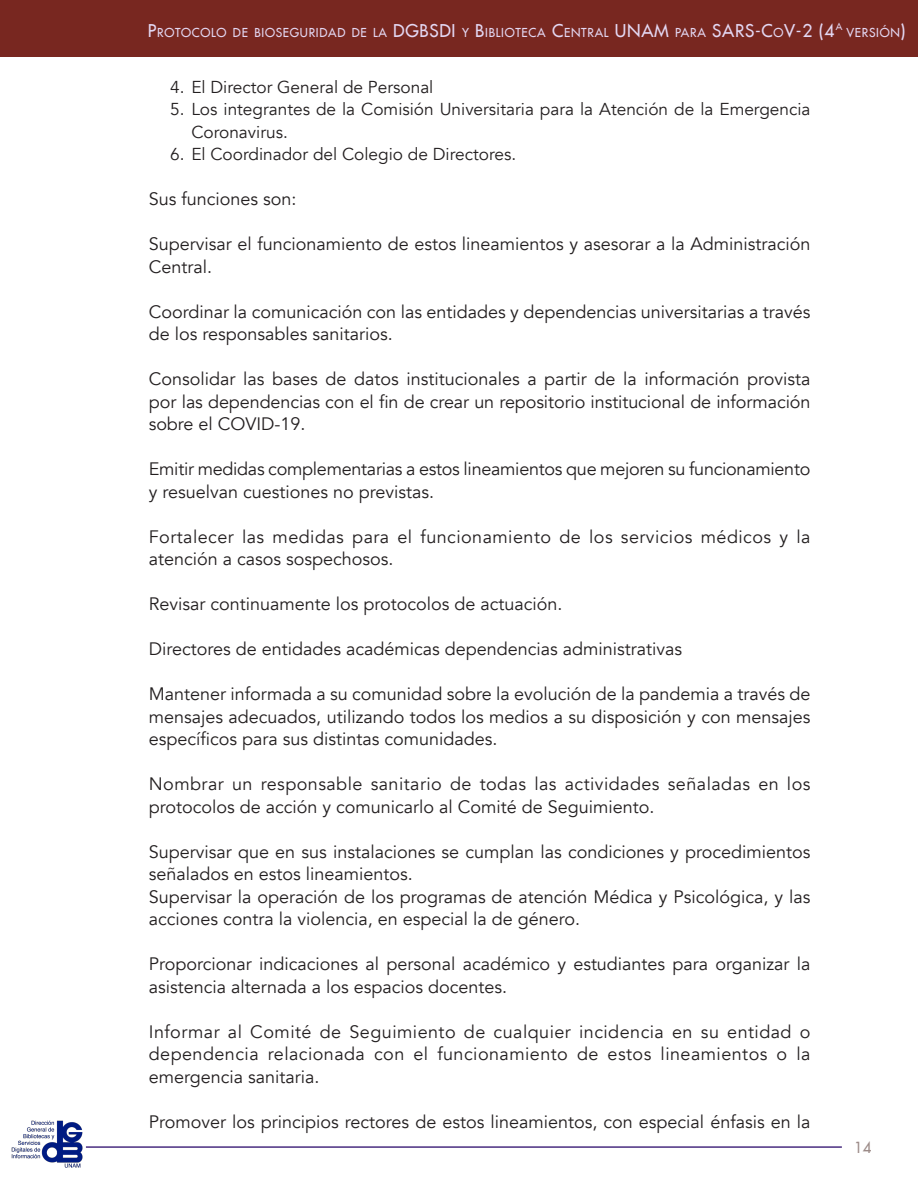
<style>
.page{position:relative;width:918px;height:1188px;background:#fff}
.page>*{position:absolute;margin:0;border:0;box-sizing:border-box;transform-origin:0 0}
.Cuerpo_de_texto{font:18px/22.5px "Avenir";color:#231f20}
.Cuerpo_de_texto-2{font:18px/22.5px "Avenir";letter-spacing:.025em;color:#231f20}
.t1{font:17.25px/22.5px "Avenir";color:#231f20}
.t2{font:17.25px "Futura LT";color:#e3d7f2}
.t3{font:15px "Futura LT";color:#9c8b88}
.t4{font:12.15px "Futura LT";letter-spacing:.055em;color:#e3d7f2}
.t5{font:9.45px "Futura LT";color:#e3d7f2}
.s1{font-size:17.25px}
.s2{font-size:12.15px}
</style>
<div class="page">
<hr style="left:86px;top:1146px;width:756px;height:2px;background:#492d80">
<img style="left:11px;top:1120px;width:72px;height:48px">
<div style="left:0;top:0;width:918px;height:56px;background:#782720"></div>
<p class="t5" style="left:836px;top:21px;width:8px">A</p>
<p class="t4" style="left:148px;top:25px;width:257px"><span class="s1">P</span>ROTOCOLO DE BIOSEGURIDAD DE LA <span class="s1">DGBSDI</span></p>
<p class="t4" style="left:462px;top:25px;width:167px">Y <span class="s1">B</span>IBLIOTECA <span class="s1">C</span>ENTRAL <span class="s1">UNA</span></p>
<p class="t2" style="left:654px;top:20px;width:70px">M <span class="s2">PARA</span> SARS</p>
<p class="t2" style="left:755px;top:20px;width:152px">-C<span class="s2">O</span>V-2 (4 <span class="s2">VERSIÓN</span>)</p>
<p class="t1" style="left:170px;top:76px;width:265px">4. El Director General de Personal</p>
<p class="t1" style="left:191px;top:98px;width:621px;text-indent:-21px">5. Los integrantes de la Comisión Universitaria para la Atención de la Emergencia<br>Coronavirus.</p>
<p class="t1" style="left:170px;top:143px;width:348px">6. El Coordinador del Colegio de Directores.</p>
<p class="Cuerpo_de_texto" style="left:149px;top:188px;width:149px">Sus funciones son:</p>
<p class="Cuerpo_de_texto" style="left:149px;top:233px;width:663px">Supervisar el funcionamiento de estos lineamientos y asesorar a la Administración<br>Central.</p>
<p class="Cuerpo_de_texto" style="left:149px;top:300px;width:663px">Coordinar la comunicación con las entidades y dependencias universitarias a través de los responsables sanitarios.</p>
<p class="Cuerpo_de_texto" style="left:149px;top:368px;width:663px;text-align:justify">Consolidar las bases de datos institucionales a partir de la información provista por las dependencias con el fin de crear un repositorio institucional de información sobre el COVID-19.</p>
<p class="Cuerpo_de_texto" style="left:149px;top:458px;width:663px">Emitir medidas complementarias a estos lineamientos que mejoren su funcionamiento y resuelvan cuestiones no previstas.</p>
<p class="Cuerpo_de_texto-2" style="left:149px;top:525px;width:663px">Fortalecer las medidas para el funcionamiento de los servicios médicos y la atención a casos sospechosos.</p>
<p class="Cuerpo_de_texto" style="left:149px;top:593px;width:415px">Revisar continuamente los protocolos de actuación.</p>
<p class="Cuerpo_de_texto" style="left:149px;top:638px;width:535px">Directores de entidades académicas dependencias administrativas</p>
<p class="Cuerpo_de_texto" style="left:149px;top:683px;width:663px;text-align:justify">Mantener informada a su comunidad sobre la evolución de la pandemia a través de mensajes adecuados, utilizando todos los medios a su disposición y con mensajes específicos para sus distintas comunidades.</p>
<p class="Cuerpo_de_texto-2" style="left:149px;top:773px;width:663px">Nombrar un responsable sanitario de todas las actividades señaladas en los protocolos de acción y comunicarlo al Comité de Seguimiento.</p>
<p class="Cuerpo_de_texto" style="left:149px;top:840px;width:663px">Supervisar que en sus instalaciones se cumplan las condiciones y procedimientos señalados en estos lineamientos.</p>
<p class="Cuerpo_de_texto" style="left:149px;top:885px;width:663px">Supervisar la operación de los programas de atención Médica y Psicológica, y las acciones contra la violencia, en especial la de género.</p>
<p class="Cuerpo_de_texto" style="left:149px;top:953px;width:663px">Proporcionar indicaciones al personal académico y estudiantes para organizar la asistencia alternada a los espacios docentes.</p>
<p class="Cuerpo_de_texto" style="left:149px;top:1020px;width:663px;text-align:justify">Informar al Comité de Seguimiento de cualquier incidencia en su entidad o dependencia relacionada con el funcionamiento de estos lineamientos o la emergencia sanitaria.</p>
<p class="Cuerpo_de_texto" style="left:149px;top:1110px;width:663px">Promover los principios rectores de estos lineamientos, con especial énfasis en la</p>
<p class="t3" style="left:854px;top:1138px;width:19px">14</p>
</div>
